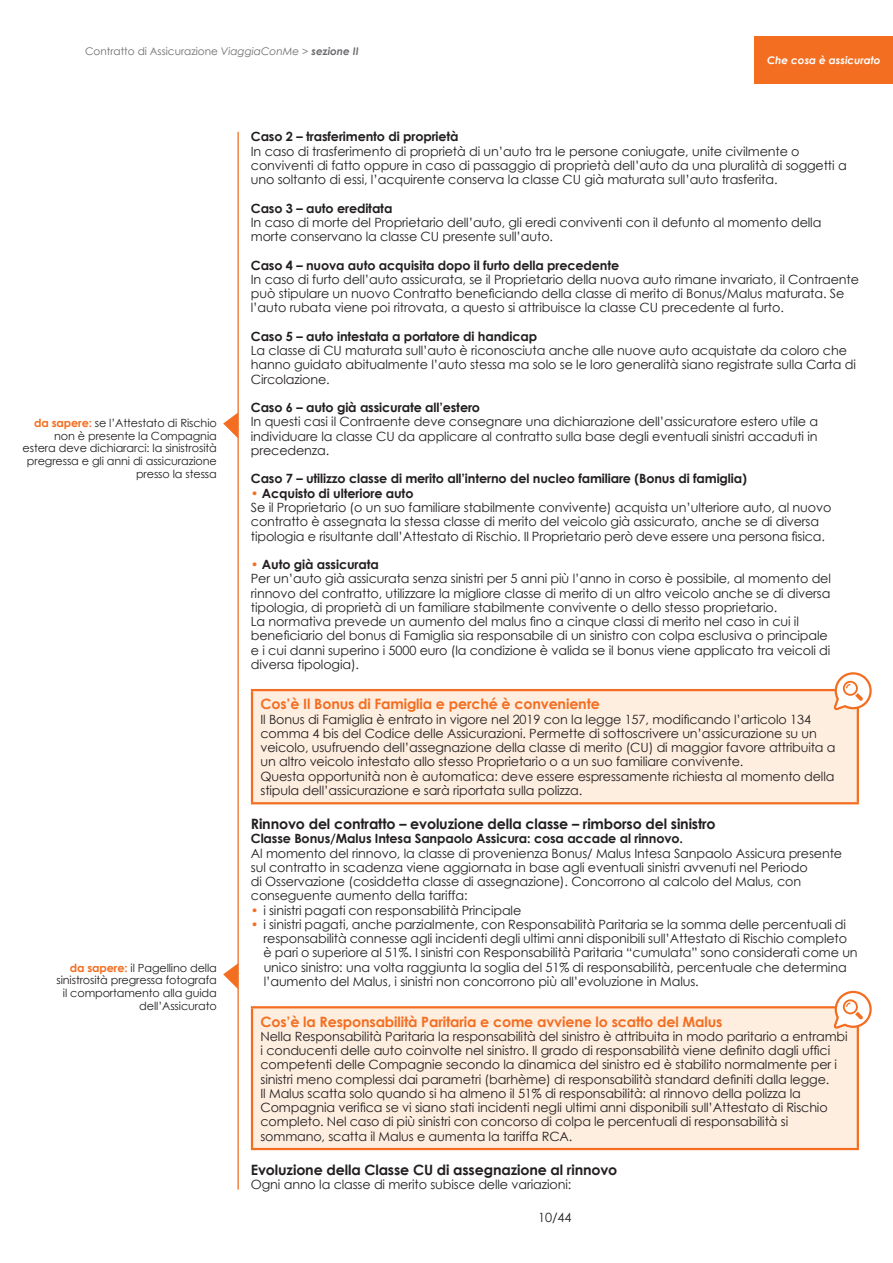
<style>
.page{position:relative;width:893px;height:1263px;background:#fff}
.page>*{position:absolute;margin:0;border:0;box-sizing:border-box;transform-origin:0 0}
.t1{font:700 14.25px "Century Gothic";letter-spacing:-.01em;color:#231f20}
.t2{font:700 14.25px "Century Gothic";letter-spacing:-.01em;color:#f36e21}
.t3{font:12.75px/14.2px "Century Gothic";letter-spacing:-.01em;color:#231f20}
.t4{font:700 12.75px "Century Gothic";letter-spacing:-.01em;color:#231f20}
.t5{font:11.25px/12.8px "Century Gothic";letter-spacing:-.01em;color:#231f20;text-align:right}
.t6{font:10.5px "Century Gothic";color:#6c6d70}
.t7{font:italic 700 10.5px "Century Gothic";color:#fff}
.s1{font-style:italic}
.s2{font-weight:700;font-style:italic}
.s3{font-weight:700;color:#f36e21}
.s4{color:#f36e21}
.s5{font-weight:700}
</style>
<div class="page">
<hr style="left:237px;top:132px;width:2px;height:1057px;background:#f36e21">
<div style="left:755px;top:36px;width:138px;height:48px;background:#f36e21"></div>
<div style="left:252px;top:690px;width:606px;height:113px;background:#feeee0"></div>
<hr style="left:251px;top:689px;width:608px;height:2px;background:#f36e21">
<hr style="left:251px;top:691px;width:2px;height:111px;background:#f36e21">
<hr style="left:857px;top:691px;width:2px;height:111px;background:#f36e21">
<hr style="left:251px;top:802px;width:608px;height:2px;background:#f36e21">
<div style="left:252px;top:1007px;width:606px;height:142px;background:#feeee0"></div>
<hr style="left:251px;top:1006px;width:608px;height:2px;background:#f36e21">
<hr style="left:251px;top:1008px;width:2px;height:140px;background:#f36e21">
<hr style="left:857px;top:1008px;width:2px;height:140px;background:#f36e21">
<hr style="left:251px;top:1148px;width:608px;height:2px;background:#f36e21">
<svg style="left:223px;top:412px;width:15px;height:26px"></svg>
<svg style="left:223px;top:963px;width:15px;height:26px"></svg>
<svg style="left:834px;top:672px;width:38px;height:38px"></svg>
<svg style="left:834px;top:991px;width:38px;height:38px"></svg>
<p class="t6" style="left:85px;top:44px;width:275px">Contratto di Assicurazione <span class="s1">ViaggiaConMe &gt;</span> <span class="s2">sezione II</span></p>
<p class="t7" style="left:767px;top:53px;width:115px">Che cosa è assicurato</p>
<p class="t5" style="left:23px;top:416px;width:196px"><span class="s3">da sapere:</span> se l’Attestato di Rischio non è presente la Compagnia estera deve dichiararci: la sinistrosità pregressa e gli anni di assicurazione presso la stessa</p>
<p class="t5" style="left:56px;top:961px;width:162px"><span class="s3">da sapere:</span> il Pagellino della sinistrosità pregressa fotografa il comportamento alla guida dell’Assicurato</p>
<p class="t4" style="left:251px;top:129px;width:209px">Caso 2 – trasferimento di proprietà</p>
<p class="t3" style="left:251px;top:144px;width:597px">In caso di trasferimento di proprietà di un’auto tra le persone coniugate, unite civilmente o conviventi di fatto oppure in caso di passaggio di proprietà dell’auto da una pluralità di soggetti a uno soltanto di essi, l’acquirente conserva la classe CU già maturata sull’auto trasferita.</p>
<p class="t4" style="left:251px;top:200px;width:143px">Caso 3 – auto ereditata</p>
<p class="t3" style="left:251px;top:215px;width:572px">In caso di morte del Proprietario dell’auto, gli eredi conviventi con il defunto al momento della morte conservano la classe CU presente sull’auto.</p>
<p class="t4" style="left:251px;top:257px;width:370px">Caso 4 – nuova auto acquisita dopo il furto della precedente</p>
<p class="t3" style="left:251px;top:272px;width:610px">In caso di furto dell’auto assicurata, se il Proprietario della nuova auto rimane invariato, il Contraente può stipulare un nuovo Contratto beneficiando della classe di merito di Bonus/Malus maturata. Se l’auto rubata viene poi ritrovata, a questo si attribuisce la classe CU precedente al furto.</p>
<p class="t4" style="left:251px;top:328px;width:288px">Caso 5 – auto intestata a portatore di handicap</p>
<p class="t3" style="left:251px;top:343px;width:607px">La classe di CU maturata sull’auto è riconosciuta anche alle nuove auto acquistate da coloro che hanno guidato abitualmente l’auto stessa ma solo se le loro generalità siano registrate sulla Carta di<br>Circolazione.</p>
<p class="t4" style="left:251px;top:400px;width:231px">Caso 6 – auto già assicurate all’estero</p>
<p class="t3" style="left:251px;top:415px;width:569px;text-align:justify">In questi casi il Contraente deve consegnare una dichiarazione dell’assicuratore estero utile a individuare la classe CU da applicare al contratto sulla base degli eventuali sinistri accaduti in precedenza.</p>
<p class="t4" style="left:251px;top:471px;width:497px">Caso 7 – utilizzo classe di merito all’interno del nucleo familiare (Bonus di famiglia)</p>
<p class="t3" style="left:251px;top:486px;width:582px"><span class="s4">•</span> <span class="s5">Acquisto di ulteriore auto<br></span>Se il Proprietario (o un suo familiare stabilmente convivente) acquista un’ulteriore auto, al nuovo contratto è assegnata la stessa classe di merito del veicolo già assicurato, anche se di diversa tipologia e risultante dall’Attestato di Rischio. Il Proprietario però deve essere una persona fisica.</p>
<p class="t3" style="left:251px;top:557px;width:582px"><span class="s4">•</span> <span class="s5">Auto già assicurata<br></span>Per un’auto già assicurata senza sinistri per 5 anni più l’anno in corso è possibile, al momento del rinnovo del contratto, utilizzare la migliore classe di merito di un altro veicolo anche se di diversa tipologia, di proprietà di un familiare stabilmente convivente o dello stesso proprietario.<br>La normativa prevede un aumento del malus fino a cinque classi di merito nel caso in cui il beneficiario del bonus di Famiglia sia responsabile di un sinistro con colpa esclusiva o principale e i cui danni superino i 5000 euro (la condizione è valida se il bonus viene applicato tra veicoli di diversa tipologia).</p>
<p class="t2" style="left:260px;top:695px;width:341px">Cos’è Il Bonus di Famiglia e perché è conveniente</p>
<p class="t3" style="left:260px;top:712px;width:577px">Il Bonus di Famiglia è entrato in vigore nel 2019 con la legge 157, modificando l’articolo 134 comma 4 bis del Codice delle Assicurazioni. Permette di sottoscrivere un’assicurazione su un veicolo, usufruendo dell’assegnazione della classe di merito (CU) di maggior favore attribuita a un altro veicolo intestato allo stesso Proprietario o a un suo familiare convivente.<br>Questa opportunità non è automatica: deve essere espressamente richiesta al momento della stipula dell’assicurazione e sarà riportata sulla polizza.</p>
<p class="t1" style="left:251px;top:815px;width:466px">Rinnovo del contratto – evoluzione della classe – rimborso del sinistro</p>
<p class="t4" style="left:251px;top:831px;width:434px">Classe Bonus/Malus Intesa Sanpaolo Assicura: cosa accade al rinnovo.</p>
<p class="t3" style="left:251px;top:846px;width:593px">Al momento del rinnovo, la classe di provenienza Bonus/ Malus Intesa Sanpaolo Assicura presente sul contratto in scadenza viene aggiornata in base agli eventuali sinistri avvenuti nel Periodo<br>di Osservazione (cosiddetta classe di assegnazione). Concorrono al calcolo del Malus, con conseguente aumento della tariffa:</p>
<p class="t3" style="left:251px;top:903px;width:272px"><span class="s4">•</span> i sinistri pagati con responsabilità Principale</p>
<p class="t3" style="left:264px;top:917px;width:596px;text-indent:-13px"><span class="s4">•</span> i sinistri pagati, anche parzialmente, con Responsabilità Paritaria se la somma delle percentuali di responsabilità connesse agli incidenti degli ultimi anni disponibili sull’Attestato di Rischio completo è pari o superiore al 51%. I sinistri con Responsabilità Paritaria “cumulata” sono considerati come un unico sinistro: una volta raggiunta la soglia del 51% di responsabilità, percentuale che determina l’aumento del Malus, i sinistri non concorrono più all’evoluzione in Malus.</p>
<p class="t2" style="left:260px;top:1012px;width:463px">Cos’è la Responsabilità Paritaria e come avviene lo scatto del Malus</p>
<p class="t3" style="left:260px;top:1029px;width:589px">Nella Responsabilità Paritaria la responsabilità del sinistro è attribuita in modo paritario a entrambi i conducenti delle auto coinvolte nel sinistro. Il grado di responsabilità viene definito dagli uffici competenti delle Compagnie secondo la dinamica del sinistro ed è stabilito normalmente per i sinistri meno complessi dai parametri (barhème) di responsabilità standard definiti dalla legge.<br>Il Malus scatta solo quando si ha almeno il 51% di responsabilità: al rinnovo della polizza la Compagnia verifica se vi siano stati incidenti negli ultimi anni disponibili sull’Attestato di Rischio completo. Nel caso di più sinistri con concorso di colpa le percentuali di responsabilità si sommano, scatta il Malus e aumenta la tariffa RCA.</p>
<p class="t1" style="left:251px;top:1161px;width:368px">Evoluzione della Classe CU di assegnazione al rinnovo</p>
<p class="t3" style="left:251px;top:1177px;width:322px">Ogni anno la classe di merito subisce delle variazioni:</p>
<p class="t3" style="left:538px;top:1209px;width:35px">10/44</p>
</div>
